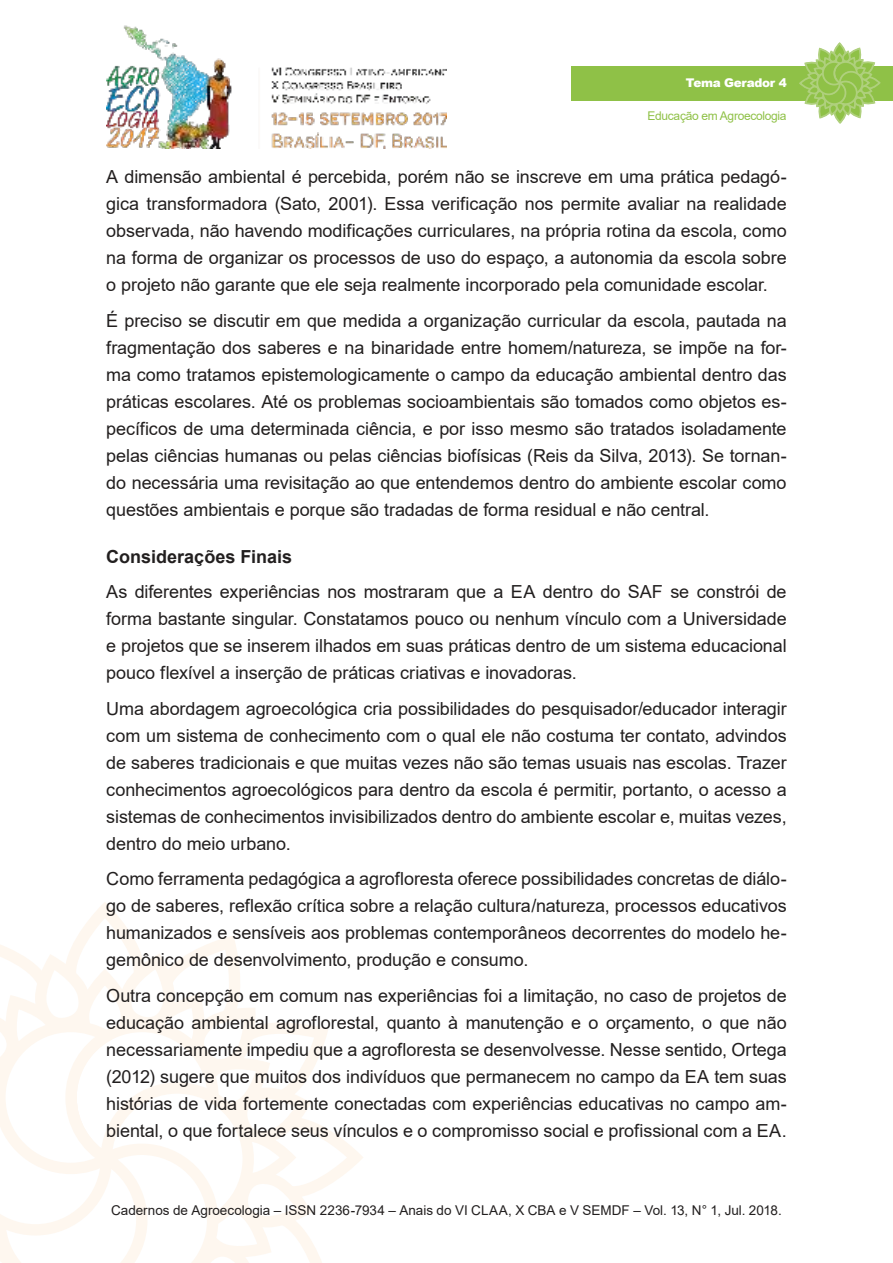
<style>
.page{position:relative;width:893px;height:1263px;background:#fff}
.page>*{position:absolute;margin:0;border:0;box-sizing:border-box;transform-origin:0 0}
.t1{font:18px/27px "Arial";letter-spacing:-.005em;color:#221f1f;text-align:justify}
.t2{font:700 18px "Arial";color:#221f1f}
.t3{font:13.5px "Arial";color:#221f1f}
.t4{font:12px "Arial";letter-spacing:-.025em;color:#8fc147}
.t5{font:900 12px "Arial";letter-spacing:-.025em;color:#fff}
</style>
<div class="page">
<img style="left:106px;top:25px;width:340px;height:124px">
<svg style="left:0;top:910px;width:363px;height:353px"></svg>
<div style="left:571px;top:66px;width:322px;height:34px;background:#8fc147"></div>
<svg style="left:798px;top:43px;width:83px;height:81px"></svg>
<p class="t5" style="left:686px;top:76px;width:102px">Tema Gerador 4</p>
<p class="t4" style="left:647px;top:112px;width:141px">Educação em Agroecologia</p>
<p class="t1" style="left:106px;top:165px;width:682px">A dimensão ambiental é percebida, porém não se inscreve em uma prática pedagó&shy;gica transformadora (Sato, 2001). Essa verificação nos permite avaliar na realidade observada, não havendo modificações curriculares, na própria rotina da escola, como na forma de organizar os processos de uso do espaço, a autonomia da escola sobre o projeto não garante que ele seja realmente incorporado pela comunidade escolar.</p>
<p class="t1" style="left:106px;top:309px;width:682px">É preciso se discutir em que medida a organização curricular da escola, pautada na fragmentação dos saberes e na binaridade entre homem/natureza, se impõe na for&shy;ma como tratamos epistemologicamente o campo da educação ambiental dentro das práticas escolares. Até os problemas socioambientais são tomados como objetos es&shy;pecíficos de uma determinada ciência, e por isso mesmo são tratados isoladamente pelas ciências humanas ou pelas ciências biofísicas (Reis da Silva, 2013). Se tornan&shy;do necessária uma revisitação ao que entendemos dentro do ambiente escolar como questões ambientais e porque são tradadas de forma residual e não central.</p>
<p class="t2" style="left:106px;top:550px;width:187px">Considerações Finais</p>
<p class="t1" style="left:106px;top:580px;width:682px">As diferentes experiências nos mostraram que a EA dentro do SAF se constrói de forma bastante singular. Constatamos pouco ou nenhum vínculo com a Universidade e projetos que se inserem ilhados em suas práticas dentro de um sistema educacional pouco flexível a inserção de práticas criativas e inovadoras.</p>
<p class="t1" style="left:106px;top:697px;width:682px">Uma abordagem agroecológica cria possibilidades do pesquisador/educador interagir com um sistema de conhecimento com o qual ele não costuma ter contato, advindos de saberes tradicionais e que muitas vezes não são temas usuais nas escolas. Trazer conhecimentos agroecológicos para dentro da escola é permitir, portanto, o acesso a sistemas de conhecimentos invisibilizados dentro do ambiente escolar e, muitas vezes, dentro do meio urbano.</p>
<p class="t1" style="left:106px;top:867px;width:682px">Como ferramenta pedagógica a agrofloresta oferece possibilidades concretas de diálo&shy;go de saberes, reflexão crítica sobre a relação cultura/natureza, processos educativos humanizados e sensíveis aos problemas contemporâneos decorrentes do modelo he&shy;gemônico de desenvolvimento, produção e consumo.</p>
<p class="t1" style="left:106px;top:984px;width:682px">Outra concepção em comum nas experiências foi a limitação, no caso de projetos de educação ambiental agroflorestal, quanto à manutenção e o orçamento, o que não necessariamente impediu que a agrofloresta se desenvolvesse. Nesse sentido, Ortega (2012) sugere que muitos dos indivíduos que permanecem no campo da EA tem suas histórias de vida fortemente conectadas com experiências educativas no campo am&shy;biental, o que fortalece seus vínculos e o compromisso social e profissional com a EA.</p>
<p class="t3" style="left:111px;top:1205px;width:672px">Cadernos de Agroecologia – ISSN 2236-7934 – Anais do VI CLAA, X CBA e V SEMDF – Vol. 13, N° 1, Jul. 2018.</p>
</div>
